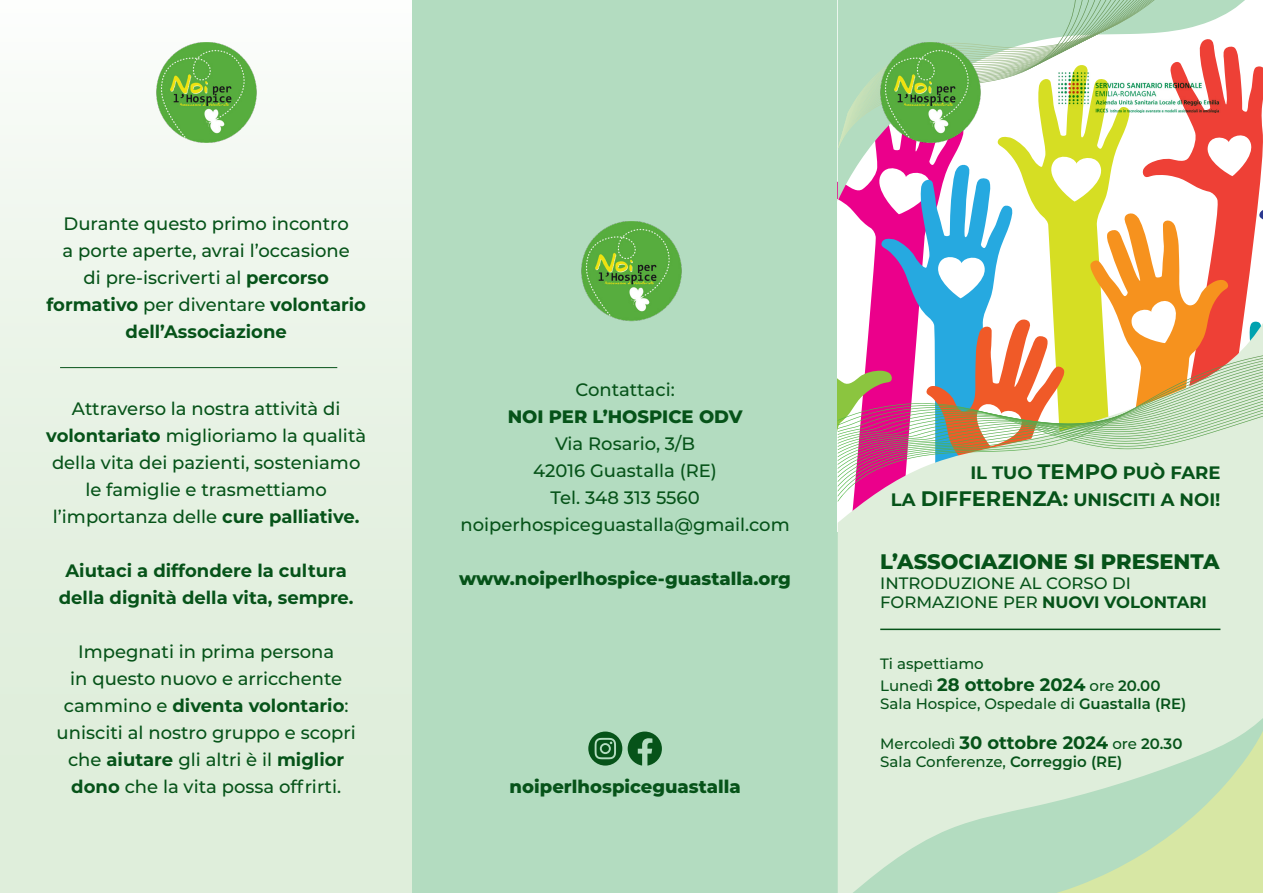
<style>
.page{position:relative;width:1263px;height:893px;background:#fff}
.page>*{position:absolute;margin:0;border:0;box-sizing:border-box;transform-origin:0 0}
.t1{font:800 21px "Montserrat";color:#065319}
.t2{font:500 18px/27px "Montserrat";color:#065319;text-align:center}
.t3{font:700 18px/27px "Montserrat";color:#065319;text-align:center}
.t4{font:800 18px "Montserrat";color:#065319}
.t5{font:500 16.5px/19.8px "Montserrat";color:#065319}
.t6{font:500 15px "Montserrat";color:#065319}
.s1{font-weight:700}
.s2{font-size:21px}
.s3{font-weight:500;font-size:15px}
.s4{font-weight:600;font-size:15px}
.s5{font-weight:600}
</style>
<div class="page">
<div style="left:0;top:0;width:1263px;height:893px;background:linear-gradient(to bottom,#f8fbf8,#daebd5)"></div>
<div style="left:412px;top:0;width:426px;height:893px;background:#b3dcc0"></div>
<div style="left:838px;top:531px;width:425px;height:174px;background:#dfeedb"></div>
<svg style="left:838px;top:705px;width:161px;height:188px;fill:#dfeedb"></svg>
<svg style="left:999px;top:684px;width:264px;height:209px"></svg>
<svg style="left:838px;top:0;width:425px;height:531px"></svg>
<img style="left:880px;top:43px;width:101px;height:99px">
<img style="left:581px;top:221px;width:101px;height:100px">
<img style="left:156px;top:43px;width:100px;height:99px">
<hr style="left:880px;top:629px;width:340px;height:1px;background:#065319">
<hr style="left:60px;top:367px;width:277px;height:1px;background:#065319">
<svg style="left:628px;top:731px;width:34px;height:35px"></svg>
<svg style="left:588px;top:731px;width:34px;height:35px"></svg>
<img style="left:1059px;top:73px;width:161px;height:39px">
<p class="t2" style="left:46px;top:209px;width:321px">Durante questo primo incontro<br>a porte aperte, avrai l’occasione<br>di pre-iscriverti al <span class="s1">percorso formativo</span> per diventare <span class="s1">volontario dell’Associazione</span></p>
<p class="t2" style="left:46px;top:394px;width:321px">Attraverso la nostra attività di <span class="s1">volontariato</span> miglioriamo la qualità della vita dei pazienti, sosteniamo le famiglie e trasmettiamo</p>
<p class="t2" style="left:53px;top:502px;width:308px">l’importanza delle <span class="s1">cure palliative.</span></p>
<p class="t3" style="left:59px;top:556px;width:296px">Aiutaci a diffondere la cultura della dignità della vita, sempre.</p>
<p class="t2" style="left:57px;top:637px;width:301px">Impegnati in prima persona<br>in questo nuovo e arricchente cammino e <span class="s1">diventa volontario</span>: unisciti al nostro gruppo e scopri che <span class="s1">aiutare</span> gli altri è il <span class="s1">miglior dono</span> che la vita possa offrirti.</p>
<p class="t2" style="left:575px;top:375px;width:101px">Contattaci:</p>
<p class="t4" style="left:508px;top:403px;width:236px">NOI PER L’HOSPICE ODV</p>
<p class="t2" style="left:555px;top:429px;width:142px">Via Rosario, 3/B</p>
<p class="t2" style="left:533px;top:456px;width:185px">42016 Guastalla (RE)</p>
<p class="t2" style="left:550px;top:483px;width:151px">Tel. 348 313 5560</p>
<p class="t2" style="left:460px;top:510px;width:331px">noiperhospiceguastalla@gmail.com</p>
<p class="t4" style="left:459px;top:565px;width:333px">www.noiperlhospice-guastalla.org</p>
<p class="t4" style="left:509px;top:773px;width:233px">noiperlhospiceguastalla</p>
<p class="t3" style="left:970px;top:458px;width:252px">IL TUO <span class="s2">TEMPO</span> PUÒ FARE</p>
<p class="t3" style="left:891px;top:485px;width:331px">LA <span class="s2">DIFFERENZA:</span> UNISCITI A NOI!</p>
<p class="t1" style="left:880px;top:546px;width:341px">L’ASSOCIAZIONE SI PRESENTA</p>
<p class="t5" style="left:880px;top:572px;width:328px">INTRODUZIONE AL CORSO DI<br>FORMAZIONE PER <span class="s1">NUOVI VOLONTARI</span></p>
<p class="t6" style="left:880px;top:654px;width:105px">Ti aspettiamo</p>
<p class="t3" style="left:880px;top:670px;width:282px"><span class="s3">Lunedì</span> 28 ottobre 2024 <span class="s3">ore</span> <span class="s4">20.00</span></p>
<p class="t6" style="left:880px;top:693px;width:308px">Sala Hospice, Ospedale di <span class="s5">Guastalla (RE)</span></p>
<p class="t3" style="left:880px;top:728px;width:304px"><span class="s3">Mercoledì</span> 30 ottobre 2024 <span class="s3">ore</span> <span class="s4">20.30</span></p>
<p class="t6" style="left:880px;top:751px;width:244px">Sala Conferenze, <span class="s5">Correggio (RE)</span></p>
</div>
